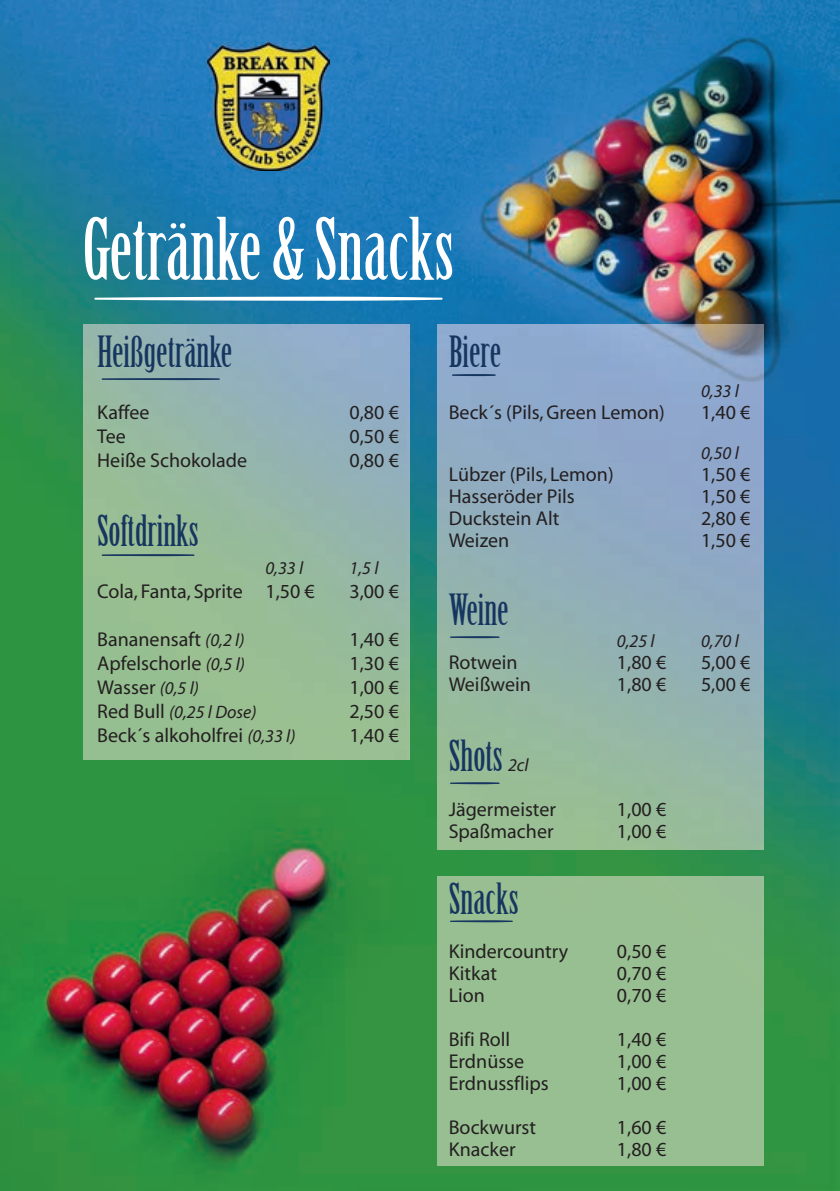
<style>
.page{position:relative;width:840px;height:1191px;background:#fff}
.page>*{position:absolute;margin:0;border:0;box-sizing:border-box;transform-origin:0 0}
.t1{font:84px "Birch Std";color:#fff}
.t2{font:42px "Birch Std";color:#163660}
.t3{font:20px "Myriad";color:#231f20}
.t4{font:italic 18px "Myriad";color:#231f20}
.s1{font-style:italic;font-size:18px}
.s2{font-style:normal;font-size:20px}
</style>
<div class="page">
<img style="left:0;top:0;width:839px;height:1191px">
<img style="left:207px;top:42px;width:123px;height:128px">
<img style="left:437px;top:324px;width:325px;height:525px">
<img style="left:84px;top:324px;width:325px;height:435px">
<div style="left:437px;top:876px;width:325px;height:289px;background:#98bf91"></div>
<svg style="left:94px;top:297px;width:348px;height:4px"></svg>
<svg style="left:102px;top:378px;width:118px;height:2px"></svg>
<svg style="left:450px;top:636px;width:49px;height:2px"></svg>
<svg style="left:452px;top:374px;width:43px;height:2px"></svg>
<svg style="left:450px;top:782px;width:49px;height:2px"></svg>
<svg style="left:450px;top:920px;width:62px;height:2px"></svg>
<svg style="left:102px;top:554px;width:92px;height:2px"></svg>
<h1 class="t1" style="left:83px;top:202px;width:373px">Getränke &amp; Snacks</h1>
<h2 class="t2" style="left:97px;top:328px;width:136px">Heißgetränke</h2>
<p class="t3" style="left:97px;top:403px;width:54px">Kaffee</p>
<p class="t3" style="left:349px;top:403px;width:51px">0,80 €</p>
<p class="t3" style="left:97px;top:427px;width:30px">Tee</p>
<p class="t3" style="left:349px;top:427px;width:51px">0,50 €</p>
<p class="t3" style="left:97px;top:451px;width:151px">Heiße Schokolade</p>
<p class="t3" style="left:349px;top:451px;width:51px">0,80 €</p>
<h2 class="t2" style="left:97px;top:507px;width:103px">Softdrinks</h2>
<p class="t4" style="left:265px;top:559px;width:39px">0,33 l</p>
<p class="t4" style="left:349px;top:559px;width:30px">1,5 l</p>
<p class="t3" style="left:97px;top:581px;width:219px">Cola, Fanta, Sprite 1,50 €</p>
<p class="t3" style="left:349px;top:581px;width:51px">3,00 €</p>
<p class="t3" style="left:97px;top:629px;width:149px">Bananensaft <span class="s1">(0,2 l)</span></p>
<p class="t3" style="left:349px;top:629px;width:51px">1,40 €</p>
<p class="t3" style="left:97px;top:653px;width:149px">Apfelschorle <span class="s1">(0,5 l)</span></p>
<p class="t3" style="left:349px;top:653px;width:51px">1,30 €</p>
<p class="t3" style="left:97px;top:677px;width:103px">Wasser <span class="s1">(0,5 l)</span></p>
<p class="t3" style="left:349px;top:677px;width:51px">1,00 €</p>
<p class="t4" style="left:97px;top:703px;width:161px"><span class="s2">Red Bull</span> (0,25 l Dose)</p>
<p class="t3" style="left:349px;top:701px;width:51px">2,50 €</p>
<p class="t3" style="left:97px;top:725px;width:200px">Beck´s alkoholfrei <span class="s1">(0,33 l)</span></p>
<p class="t3" style="left:349px;top:725px;width:51px">1,40 €</p>
<h2 class="t2" style="left:448px;top:328px;width:54px">Biere</h2>
<p class="t4" style="left:700px;top:382px;width:39px">0,33 l</p>
<p class="t3" style="left:448px;top:403px;width:218px">Beck´s (Pils, Green Lemon)</p>
<p class="t3" style="left:700px;top:403px;width:51px">1,40 €</p>
<p class="t4" style="left:700px;top:444px;width:39px">0,50 l</p>
<p class="t3" style="left:448px;top:465px;width:166px">Lübzer (Pils, Lemon)</p>
<p class="t3" style="left:700px;top:465px;width:51px">1,50 €</p>
<p class="t3" style="left:448px;top:487px;width:127px">Hasseröder Pils</p>
<p class="t3" style="left:700px;top:487px;width:51px">1,50 €</p>
<p class="t3" style="left:448px;top:509px;width:112px">Duckstein Alt</p>
<p class="t3" style="left:700px;top:509px;width:51px">2,80 €</p>
<p class="t3" style="left:448px;top:531px;width:62px">Weizen</p>
<p class="t3" style="left:700px;top:531px;width:51px">1,50 €</p>
<h2 class="t2" style="left:448px;top:586px;width:62px">Weine</h2>
<p class="t4" style="left:616px;top:632px;width:39px">0,25 l</p>
<p class="t4" style="left:700px;top:632px;width:39px">0,70 l</p>
<p class="t3" style="left:448px;top:653px;width:70px">Rotwein</p>
<p class="t3" style="left:616px;top:653px;width:51px">1,80 €</p>
<p class="t3" style="left:700px;top:653px;width:51px">5,00 €</p>
<p class="t3" style="left:448px;top:675px;width:84px">Weißwein</p>
<p class="t3" style="left:616px;top:675px;width:51px">1,80 €</p>
<p class="t3" style="left:700px;top:675px;width:51px">5,00 €</p>
<h2 class="t2" style="left:448px;top:732px;width:56px">Shots</h2>
<p class="t4" style="left:507px;top:756px;width:22px">2cl</p>
<p class="t3" style="left:448px;top:799px;width:109px">Jägermeister</p>
<p class="t3" style="left:616px;top:799px;width:51px">1,00 €</p>
<p class="t3" style="left:448px;top:821px;width:106px">Spaßmacher</p>
<p class="t3" style="left:616px;top:821px;width:51px">1,00 €</p>
<h2 class="t2" style="left:448px;top:874px;width:72px">Snacks</h2>
<p class="t3" style="left:448px;top:941px;width:121px">Kindercountry</p>
<p class="t3" style="left:616px;top:941px;width:51px">0,50 €</p>
<p class="t3" style="left:448px;top:963px;width:50px">Kitkat</p>
<p class="t3" style="left:616px;top:963px;width:51px">0,70 €</p>
<p class="t3" style="left:448px;top:985px;width:38px">Lion</p>
<p class="t3" style="left:616px;top:985px;width:51px">0,70 €</p>
<p class="t3" style="left:448px;top:1029px;width:63px">Bifi Roll</p>
<p class="t3" style="left:616px;top:1029px;width:51px">1,40 €</p>
<p class="t3" style="left:448px;top:1051px;width:77px">Erdnüsse</p>
<p class="t3" style="left:616px;top:1051px;width:51px">1,00 €</p>
<p class="t3" style="left:448px;top:1073px;width:101px">Erdnussflips</p>
<p class="t3" style="left:616px;top:1073px;width:51px">1,00 €</p>
<p class="t3" style="left:448px;top:1117px;width:89px">Bockwurst</p>
<p class="t3" style="left:616px;top:1117px;width:51px">1,60 €</p>
<p class="t3" style="left:448px;top:1139px;width:68px">Knacker</p>
<p class="t3" style="left:616px;top:1139px;width:51px">1,80 €</p>
</div>
